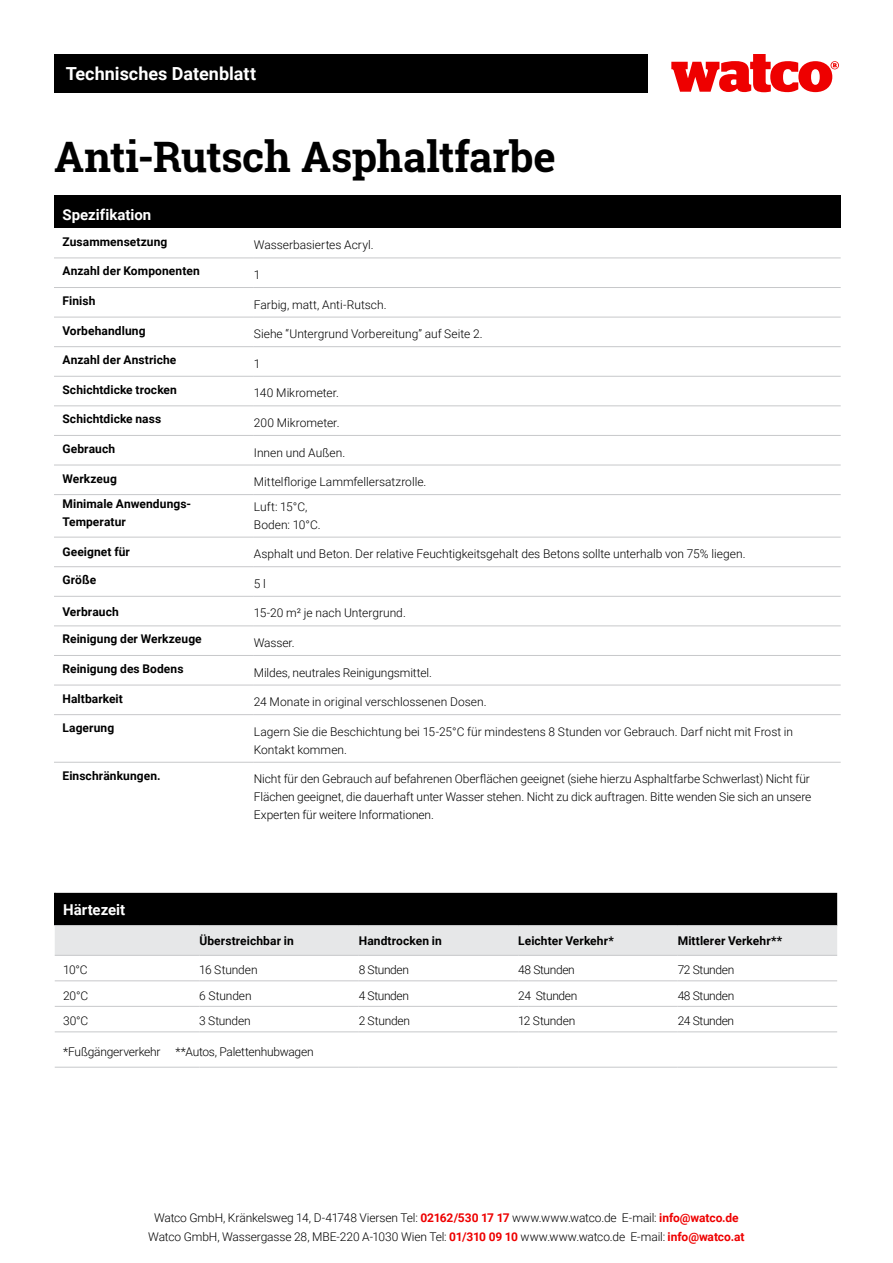
<style>
.page{position:relative;width:893px;height:1263px;background:#fff}
.page>*{position:absolute;margin:0;border:0;box-sizing:border-box;transform-origin:0 0}
.t1{font:700 42px "Roboto Slab";letter-spacing:-.01em;color:#000}
.t2{font:700 18px "Roboto";color:#fff}
.t3{font:700 15px "Roboto";color:#fff}
.t4{font:300 12px/18px "Roboto";letter-spacing:-.005em;color:#000}
.t5{font:700 12px/18px "Roboto";letter-spacing:.005em;color:#000}
.t6{font:300 12px "Roboto";letter-spacing:-.03em;color:#000}
.s1{font-weight:700;color:#e00}
</style>
<div class="page">
<div style="left:54px;top:54px;width:593px;height:38px;background:#000"></div>
<svg style="left:671px;top:54px;width:168px;height:38px"></svg>
<div style="left:54px;top:196px;width:787px;height:32px;background:#000"></div>
<hr style="left:54px;top:258px;width:200px;height:1px;background:#c7c8ca">
<hr style="left:254px;top:258px;width:587px;height:1px;background:#c7c8ca">
<hr style="left:54px;top:287px;width:200px;height:1px;background:#c7c8ca">
<hr style="left:254px;top:287px;width:587px;height:1px;background:#c7c8ca">
<hr style="left:54px;top:317px;width:200px;height:1px;background:#c7c8ca">
<hr style="left:254px;top:317px;width:587px;height:1px;background:#c7c8ca">
<hr style="left:54px;top:346px;width:200px;height:1px;background:#c7c8ca">
<hr style="left:254px;top:346px;width:587px;height:1px;background:#c7c8ca">
<hr style="left:54px;top:376px;width:200px;height:1px;background:#c7c8ca">
<hr style="left:254px;top:376px;width:587px;height:1px;background:#c7c8ca">
<hr style="left:54px;top:405px;width:200px;height:1px;background:#c7c8ca">
<hr style="left:254px;top:405px;width:587px;height:1px;background:#c7c8ca">
<hr style="left:54px;top:435px;width:200px;height:1px;background:#c7c8ca">
<hr style="left:254px;top:435px;width:587px;height:1px;background:#c7c8ca">
<hr style="left:54px;top:465px;width:200px;height:1px;background:#c7c8ca">
<hr style="left:254px;top:465px;width:587px;height:1px;background:#c7c8ca">
<hr style="left:54px;top:494px;width:200px;height:1px;background:#c7c8ca">
<hr style="left:254px;top:494px;width:587px;height:1px;background:#c7c8ca">
<hr style="left:54px;top:537px;width:200px;height:1px;background:#c7c8ca">
<hr style="left:254px;top:537px;width:587px;height:1px;background:#c7c8ca">
<hr style="left:54px;top:566px;width:200px;height:1px;background:#c7c8ca">
<hr style="left:254px;top:566px;width:587px;height:1px;background:#c7c8ca">
<hr style="left:54px;top:596px;width:200px;height:1px;background:#c7c8ca">
<hr style="left:254px;top:596px;width:587px;height:1px;background:#c7c8ca">
<hr style="left:54px;top:625px;width:200px;height:1px;background:#c7c8ca">
<hr style="left:254px;top:625px;width:587px;height:1px;background:#c7c8ca">
<hr style="left:54px;top:655px;width:200px;height:1px;background:#c7c8ca">
<hr style="left:254px;top:655px;width:587px;height:1px;background:#c7c8ca">
<hr style="left:54px;top:685px;width:200px;height:1px;background:#c7c8ca">
<hr style="left:254px;top:685px;width:587px;height:1px;background:#c7c8ca">
<hr style="left:54px;top:714px;width:200px;height:1px;background:#c7c8ca">
<hr style="left:254px;top:714px;width:587px;height:1px;background:#c7c8ca">
<hr style="left:54px;top:762px;width:200px;height:1px;background:#c7c8ca">
<hr style="left:254px;top:762px;width:587px;height:1px;background:#c7c8ca">
<svg style="left:55px;top:893px;width:782px;height:62px;background:#6d6d6e"></svg>
<hr style="left:54px;top:893px;width:2px;height:32px;background:#000">
<hr style="left:54px;top:925px;width:145px;height:1px;background:#c7c8ca">
<hr style="left:199px;top:925px;width:160px;height:1px;background:#c7c8ca">
<hr style="left:359px;top:925px;width:159px;height:1px;background:#c7c8ca">
<hr style="left:518px;top:925px;width:160px;height:1px;background:#c7c8ca">
<hr style="left:678px;top:925px;width:159px;height:1px;background:#c7c8ca">
<hr style="left:55px;top:955px;width:144px;height:1px;background:#c7c8ca">
<hr style="left:199px;top:955px;width:160px;height:1px;background:#c7c8ca">
<hr style="left:359px;top:955px;width:159px;height:1px;background:#c7c8ca">
<hr style="left:518px;top:955px;width:160px;height:1px;background:#c7c8ca">
<hr style="left:678px;top:955px;width:159px;height:1px;background:#c7c8ca">
<hr style="left:55px;top:980px;width:144px;height:1px;background:#c7c8ca">
<hr style="left:199px;top:980px;width:160px;height:1px;background:#c7c8ca">
<hr style="left:359px;top:980px;width:159px;height:1px;background:#c7c8ca">
<hr style="left:518px;top:980px;width:160px;height:1px;background:#c7c8ca">
<hr style="left:678px;top:980px;width:159px;height:1px;background:#c7c8ca">
<hr style="left:55px;top:1006px;width:144px;height:1px;background:#c7c8ca">
<hr style="left:199px;top:1006px;width:160px;height:1px;background:#c7c8ca">
<hr style="left:359px;top:1006px;width:159px;height:1px;background:#c7c8ca">
<hr style="left:518px;top:1006px;width:160px;height:1px;background:#c7c8ca">
<hr style="left:678px;top:1006px;width:159px;height:1px;background:#c7c8ca">
<hr style="left:55px;top:1031px;width:144px;height:1px;background:#c7c8ca">
<hr style="left:199px;top:1031px;width:160px;height:1px;background:#c7c8ca">
<hr style="left:359px;top:1031px;width:159px;height:1px;background:#c7c8ca">
<hr style="left:518px;top:1031px;width:160px;height:1px;background:#c7c8ca">
<hr style="left:678px;top:1031px;width:159px;height:1px;background:#c7c8ca">
<hr style="left:55px;top:1067px;width:144px;height:1px;background:#c7c8ca">
<hr style="left:199px;top:1067px;width:160px;height:1px;background:#c7c8ca">
<hr style="left:359px;top:1067px;width:159px;height:1px;background:#c7c8ca">
<hr style="left:518px;top:1067px;width:160px;height:1px;background:#c7c8ca">
<hr style="left:678px;top:1067px;width:159px;height:1px;background:#c7c8ca">
<h2 class="t2" style="left:66px;top:61px;width:192px">Technisches Datenblatt</h2>
<h1 class="t1" style="left:54px;top:128px;width:503px">Anti-Rutsch Asphaltfarbe</h1>
<p class="t3" style="left:63px;top:204px;width:90px">Spezifikation</p>
<p class="t5" style="left:63px;top:232px;width:106px">Zusammensetzung</p>
<p class="t4" style="left:254px;top:236px;width:121px">Wasserbasiertes Acryl.</p>
<p class="t5" style="left:63px;top:262px;width:139px">Anzahl der Komponenten</p>
<p class="t4" style="left:254px;top:265px;width:8px">1</p>
<p class="t5" style="left:63px;top:291px;width:34px">Finish</p>
<p class="t4" style="left:254px;top:295px;width:134px">Farbig, matt, Anti-Rutsch.</p>
<p class="t5" style="left:63px;top:321px;width:85px">Vorbehandlung</p>
<p class="t4" style="left:254px;top:324px;width:230px">Siehe “Untergrund Vorbereitung” auf Seite 2.</p>
<p class="t5" style="left:63px;top:350px;width:115px">Anzahl der Anstriche</p>
<p class="t4" style="left:254px;top:354px;width:8px">1</p>
<p class="t5" style="left:63px;top:380px;width:116px">Schichtdicke trocken</p>
<p class="t4" style="left:254px;top:384px;width:87px">140 Mikrometer.</p>
<p class="t5" style="left:63px;top:410px;width:100px">Schichtdicke nass</p>
<p class="t4" style="left:254px;top:413px;width:87px">200 Mikrometer.</p>
<p class="t5" style="left:63px;top:439px;width:54px">Gebrauch</p>
<p class="t4" style="left:254px;top:443px;width:93px">Innen und Außen.</p>
<p class="t5" style="left:63px;top:469px;width:56px">Werkzeug</p>
<p class="t4" style="left:254px;top:472px;width:174px">Mittelflorige Lammfellersatzrolle.</p>
<p class="t5" style="left:63px;top:494px;width:130px">Minimale Anwendungs-<br>Temperatur</p>
<p class="t4" style="left:254px;top:498px;width:68px">Luft: 15°C,<br>Boden: 10°C.</p>
<p class="t5" style="left:63px;top:543px;width:69px">Geeignet für</p>
<p class="t4" style="left:254px;top:544px;width:493px">Asphalt und Beton. Der relative Feuchtigkeitsgehalt des Betons sollte unterhalb von 75% liegen.</p>
<p class="t5" style="left:63px;top:570px;width:35px">Größe</p>
<p class="t4" style="left:254px;top:574px;width:14px">5 l</p>
<p class="t5" style="left:63px;top:602px;width:58px">Verbrauch</p>
<p class="t4" style="left:254px;top:604px;width:154px">15-20 m² je nach Untergrund.</p>
<p class="t5" style="left:63px;top:630px;width:141px">Reinigung der Werkzeuge</p>
<p class="t4" style="left:254px;top:633px;width:42px">Wasser.</p>
<p class="t5" style="left:63px;top:659px;width:123px">Reinigung des Bodens</p>
<p class="t4" style="left:254px;top:663px;width:180px">Mildes, neutrales Reinigungsmittel.</p>
<p class="t5" style="left:63px;top:689px;width:62px">Haltbarkeit</p>
<p class="t4" style="left:254px;top:692px;width:234px">24 Monate in original verschlossenen Dosen.</p>
<p class="t5" style="left:63px;top:718px;width:53px">Lagerung</p>
<p class="t4" style="left:254px;top:722px;width:541px">Lagern Sie die Beschichtung bei 15-25°C für mindestens 8 Stunden vor Gebrauch. Darf nicht mit Frost in<br>Kontakt kommen.</p>
<p class="t5" style="left:63px;top:766px;width:100px">Einschränkungen.</p>
<p class="t4" style="left:254px;top:769px;width:559px">Nicht für den Gebrauch auf befahrenen Oberflächen geeignet (siehe hierzu Asphaltfarbe Schwerlast) Nicht für<br>Flächen geeignet, die dauerhaft unter Wasser stehen. Nicht zu dick auftragen. Bitte wenden Sie sich an unsere<br>Experten für weitere Informationen.</p>
<p class="t3" style="left:63px;top:899px;width:63px">Härtezeit</p>
<p class="t5" style="left:199px;top:931px;width:96px">Überstreichbar in</p>
<p class="t5" style="left:359px;top:931px;width:85px">Handtrocken in</p>
<p class="t5" style="left:518px;top:931px;width:97px">Leichter Verkehr*</p>
<p class="t5" style="left:678px;top:931px;width:106px">Mittlerer Verkehr**</p>
<p class="t4" style="left:63px;top:961px;width:26px">10°C</p>
<p class="t4" style="left:199px;top:961px;width:60px">16 Stunden</p>
<p class="t6" style="left:359px;top:962px;width:52px">8 Stunden</p>
<p class="t6" style="left:518px;top:962px;width:58px">48 Stunden</p>
<p class="t6" style="left:678px;top:962px;width:58px">72 Stunden</p>
<p class="t4" style="left:63px;top:986px;width:26px">20°C</p>
<p class="t4" style="left:199px;top:986px;width:54px">6 Stunden</p>
<p class="t6" style="left:359px;top:987px;width:52px">4 Stunden</p>
<p class="t6" style="left:518px;top:987px;width:61px">24 Stunden</p>
<p class="t6" style="left:678px;top:987px;width:58px">48 Stunden</p>
<p class="t4" style="left:63px;top:1012px;width:27px">30°C</p>
<p class="t4" style="left:199px;top:1012px;width:53px">3 Stunden</p>
<p class="t4" style="left:359px;top:1012px;width:53px">2 Stunden</p>
<p class="t4" style="left:518px;top:1012px;width:59px">12 Stunden</p>
<p class="t6" style="left:678px;top:1013px;width:58px">24 Stunden</p>
<p class="t4" style="left:63px;top:1042px;width:252px">*Fußgängerverkehr **Autos, Palettenhubwagen</p>
<p class="t4" style="left:148px;top:1207px;width:598px;line-height:19.5px;text-align:center">Watco GmbH, Kränkelsweg 14, D-41748 Viersen Tel: <span class="s1">02162/530 17 17</span> www.www.watco.de E-mail: <span class="s1">info@watco.de<br></span>Watco GmbH, Wassergasse 28, MBE-220 A-1030 Wien Tel: <span class="s1">01/310 09 10</span> www.www.watco.de E-mail: <span class="s1">info@watco.at</span></p>
</div>
